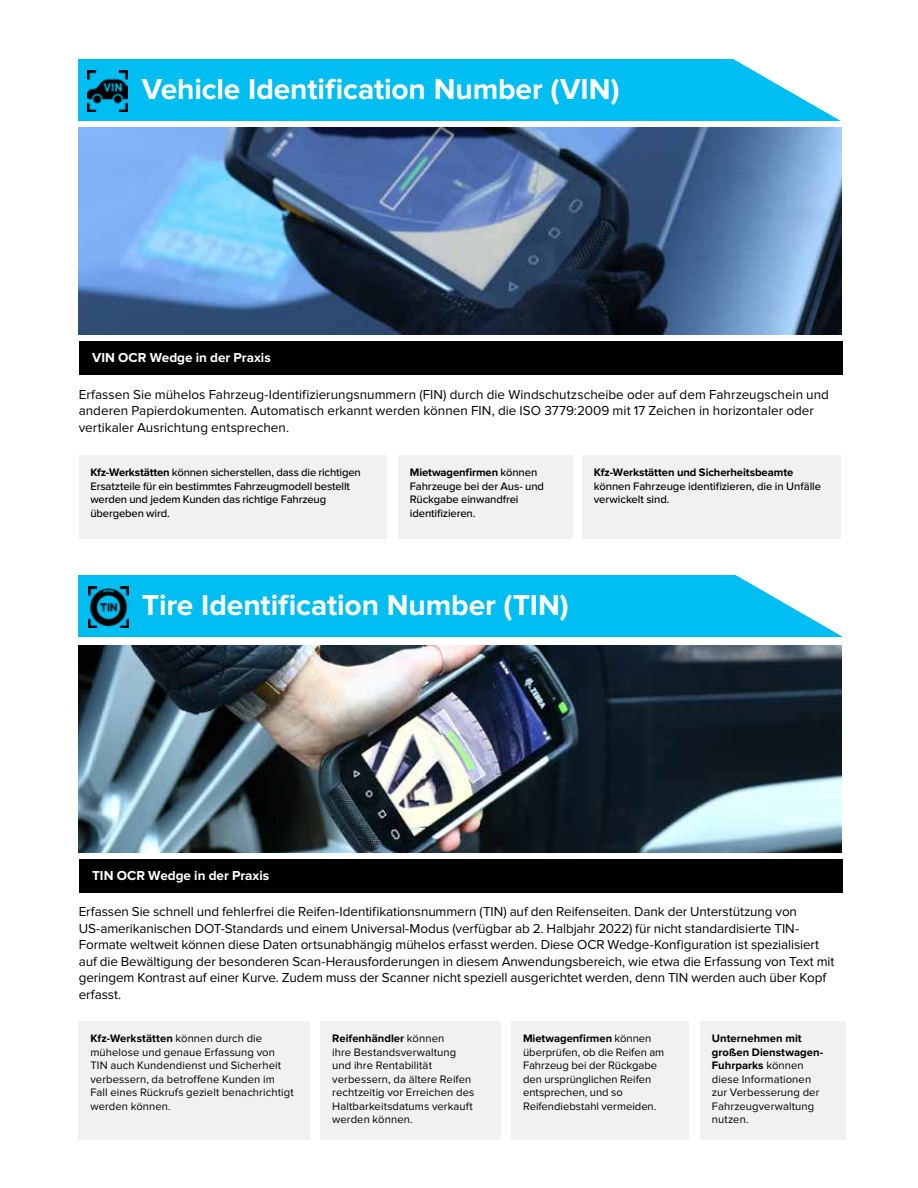
<style>
.page{position:relative;width:918px;height:1188px;background:#fff}
.page>*{position:absolute;margin:0;border:0;box-sizing:border-box;transform-origin:0 0}
.t1{font:700 30px "Proxima Nova";letter-spacing:-.005em;color:#fff}
.t2{font:13.5px/16.5px "Proxima Nova";letter-spacing:-.005em;color:#000}
.t3{font:700 13.5px "Proxima Nova";color:#fff}
.t4{font:11.25px/13.5px "Proxima Nova";letter-spacing:.01em;color:#000}
.t5{font:500 11.25px/13.5px "Proxima Nova";letter-spacing:-.01em;color:#000}
.t6{font:700 11.25px "Proxima Nova";letter-spacing:-.005em;color:#000}
.s1{font-weight:700}
</style>
<div class="page">
<div style="left:79px;top:575px;width:763px;height:62px;background:#00bdf2"></div>
<img style="left:79px;top:645px;width:763px;height:207px">
<div style="left:79px;top:859px;width:764px;height:33px;background:#000101"></div>
<img style="left:89px;top:587px;width:40px;height:41px">
<div style="left:79px;top:59px;width:763px;height:62px;background:#00bdf2"></div>
<img style="left:79px;top:128px;width:763px;height:207px">
<div style="left:79px;top:456px;width:308px;height:83px;background:#f2f1f0"></div>
<div style="left:398px;top:456px;width:174px;height:83px;background:#f2f1f0"></div>
<div style="left:582px;top:456px;width:258px;height:83px;background:#f2f1f0"></div>
<div style="left:79px;top:342px;width:764px;height:33px;background:#000101"></div>
<img style="left:87px;top:71px;width:40px;height:41px">
<svg style="left:724px;top:59px;width:118px;height:69px"></svg>
<svg style="left:732px;top:575px;width:110px;height:72px"></svg>
<div style="left:79px;top:1022px;width:231px;height:118px;background:#f2f1f0"></div>
<div style="left:321px;top:1022px;width:180px;height:118px;background:#f2f1f0"></div>
<div style="left:511px;top:1022px;width:178px;height:118px;background:#f2f1f0"></div>
<div style="left:700px;top:1022px;width:146px;height:118px;background:#f2f1f0"></div>
<h1 class="t1" style="left:142px;top:72px;width:479px">Vehicle Identification Number (VIN)</h1>
<p class="t3" style="left:92px;top:350px;width:180px">VIN OCR Wedge in der Praxis</p>
<p class="t2" style="left:79px;top:386px;width:752px">Erfassen Sie mühelos Fahrzeug-Identifizierungsnummern (FIN) durch die Windschutzscheibe oder auf dem Fahrzeugschein und anderen Papierdokumenten. Automatisch erkannt werden können FIN, die ISO 3779:2009 mit 17 Zeichen in horizontaler oder vertikaler Ausrichtung entsprechen.</p>
<p class="t5" style="left:90px;top:466px;width:272px"><span class="s1">Kfz-Werkstätten</span> können sicherstellen, dass die richtigen Ersatzteile für ein bestimmtes Fahrzeugmodell bestellt werden und jedem Kunden das richtige Fahrzeug übergeben wird.</p>
<p class="t5" style="left:410px;top:466px;width:136px"><span class="s1">Mietwagenfirmen</span> können<br>Fahrzeuge bei der Aus- und<br>Rückgabe einwandfrei identifizieren.</p>
<p class="t6" style="left:594px;top:466px;width:201px">Kfz-Werkstätten und Sicherheitsbeamte</p>
<p class="t5" style="left:594px;top:479px;width:229px">können Fahrzeuge identifizieren, die in Unfälle verwickelt sind.</p>
<h1 class="t1" style="left:142px;top:588px;width:429px">Tire Identification Number (TIN)</h1>
<p class="t3" style="left:92px;top:867px;width:178px">TIN OCR Wedge in der Praxis</p>
<p class="t2" style="left:79px;top:904px;width:757px">Erfassen Sie schnell und fehlerfrei die Reifen-Identifikationsnummern (TIN) auf den Reifenseiten. Dank der Unterstützung von US-amerikanischen DOT-Standards und einem Universal-Modus (verfügbar ab 2. Halbjahr 2022) für nicht standardisierte TIN-Formate weltweit können diese Daten ortsunabhängig mühelos erfasst werden. Diese OCR Wedge-Konfiguration ist spezialisiert auf die Bewältigung der besonderen Scan-Herausforderungen in diesem Anwendungsbereich, wie etwa die Erfassung von Text mit geringem Kontrast auf einer Kurve. Zudem muss der Scanner nicht speziell ausgerichtet werden, denn TIN werden auch über Kopf erfasst.</p>
<p class="t4" style="left:90px;top:1032px;width:205px"><span class="s1">Kfz-Werkstätten</span> können durch die mühelose und genaue Erfassung von TIN auch Kundendienst und Sicherheit verbessern, da betroffene Kunden im Fall eines Rückrufs gezielt benachrichtigt werden können.</p>
<p class="t4" style="left:332px;top:1032px;width:144px"><span class="s1">Reifenhändler</span> können<br>ihre Bestandsverwaltung und ihre Rentabilität verbessern, da ältere Reifen rechtzeitig vor Erreichen des<br>Haltbarkeitsdatums verkauft werden können.</p>
<p class="t4" style="left:523px;top:1032px;width:143px"><span class="s1">Mietwagenfirmen</span> können überprüfen, ob die Reifen am<br>Fahrzeug bei der Rückgabe den ursprünglichen Reifen entsprechen, und so<br>Reifendiebstahl vermeiden.</p>
<p class="t4" style="left:712px;top:1032px;width:113px"><span class="s1">Unternehmen mit großen Dienstwagen-<br>Fuhrparks</span> können diese Informationen zur Verbesserung der<br>Fahrzeugverwaltung nutzen.</p>
</div>
